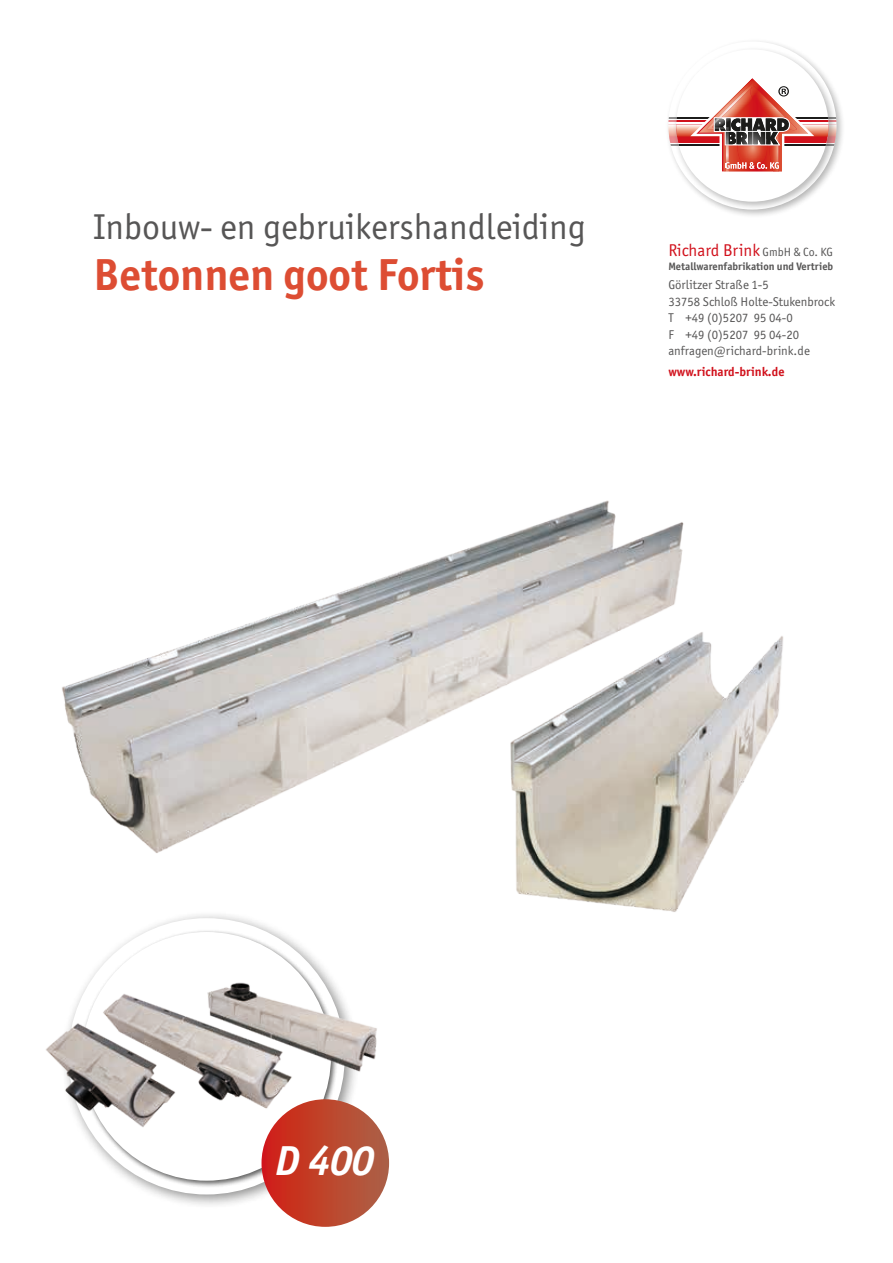
<style>
.page{position:relative;width:893px;height:1263px;background:#fff}
.page>*{position:absolute;margin:0;border:0;box-sizing:border-box;transform-origin:0 0}
.t1{font:700 45px "Officina Sans ITC Pro";color:#dd4d33}
.t2{font:italic 700 42px "Officina Sans ITC Pro";color:#fff}
.t3{font:36px "Officina Sans ITC Pro";color:#575656}
.t4{font:17.1px "Officina Sans ITC Pro";color:#d1111c}
.t5{font:12.75px/16.5px "Officina Sans ITC Pro";color:#575656}
.t6{font:700 12.75px "Officina Sans ITC Pro";color:#d1111c}
.t7{font:700 10.8px "Officina Sans ITC Pro";color:#575656}
.s1{font-size:12px;color:#575656}
</style>
<div class="page">
<img style="left:62px;top:500px;width:721px;height:412px">
<div style="left:61px;top:910px;width:299px;height:299px;background:#1c1c1b;opacity:.5"></div>
<div style="left:79px;top:929px;width:259px;height:259px;background:#1c1c1b;opacity:.7"></div>
<div style="left:82px;top:932px;width:249px;height:249px;background:#fff;border-radius:50%"></div>
<img style="left:46px;top:913px;width:341px;height:232px">
<div style="left:261px;top:1099px;width:128px;height:128px;background:linear-gradient(to right,#d32419,#ab6344);border-radius:64px"></div>
<div style="left:665px;top:38px;width:180px;height:180px;background:#1c1c1b;opacity:.3"></div>
<img style="left:668px;top:124px;width:5px;height:13px">
<hr style="left:668px;top:118px;width:168px;height:1px;background:#1c1c1b">
<hr style="left:668px;top:145px;width:168px;height:1px;background:#1c1c1b">
<hr style="left:668px;top:121px;width:168px;height:1px;background:#d1111c">
<div style="left:673px;top:46px;width:164px;height:165px;background:#1c1c1b;opacity:.3"></div>
<div style="left:676px;top:49px;width:152px;height:153px;background:#fff;border-radius:50%"></div>
<div style="left:676px;top:124px;width:152px;height:19px;background:#d1111c"></div>
<img style="left:676px;top:124px;width:152px;height:13px">
<hr style="left:676px;top:118px;width:152px;height:1px;background:#1c1c1b">
<hr style="left:676px;top:145px;width:152px;height:1px;background:#1c1c1b">
<hr style="left:676px;top:121px;width:152px;height:1px;background:#d1111c">
<svg style="left:678px;top:75px;width:136px;height:99px"></svg>
<h3 class="t3" style="left:94px;top:205px;width:494px">Inbouw- en gebruikershandleiding</h3>
<h1 class="t1" style="left:94px;top:246px;width:392px">Betonnen goot Fortis</h1>
<h3 class="t4" style="left:668px;top:241px;width:166px">Richard Brink <span class="s1">GmbH &amp; Co. KG</span></h3>
<p class="t7" style="left:668px;top:260px;width:166px">Metallwarenfabrikation und Vertrieb</p>
<p class="t5" style="left:668px;top:277px;width:168px">Görlitzer Straße 1-5<br>33758 Schloß Holte-Stukenbrock<br>T +49 (0)5207 95 04-0<br>F +49 (0)5207 95 04-20 anfragen@richard-brink.de</p>
<p class="t6" style="left:668px;top:364px;width:118px">www.richard-brink.de</p>
<h2 class="t2" style="left:275px;top:1135px;width:100px">D 400</h2>
</div>
